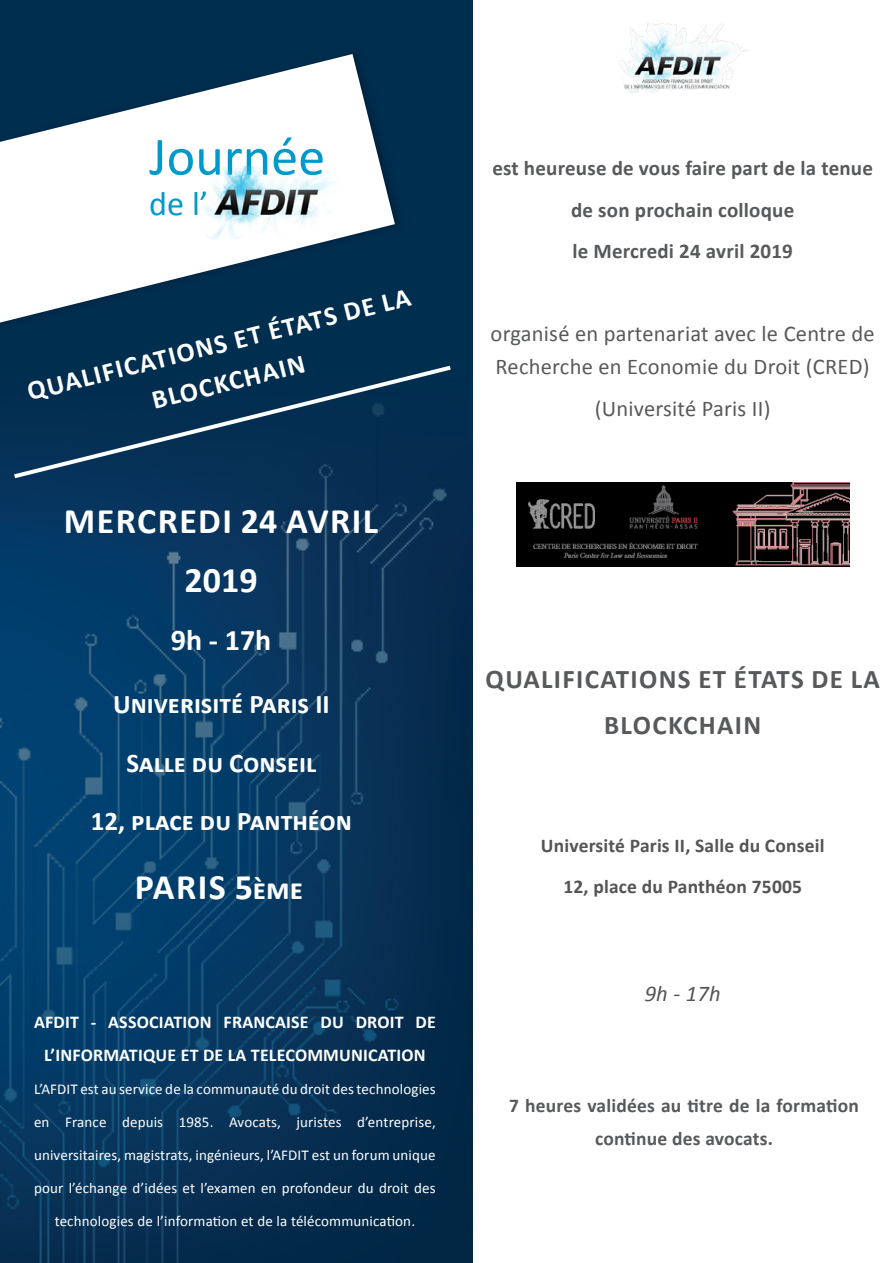
<style>
.page{position:relative;width:893px;height:1263px;background:#fff}
.page>*{position:absolute;margin:0;border:0;box-sizing:border-box;transform-origin:0 0}
.t1{font:54.3px "Calibri";color:#0099ca}
.t2{font:700 36px/58.5px "Calibri";letter-spacing:.04em;color:#fff;text-align:center}
.t3{font:34.2px "Calibri";color:#0099ca}
.t4{font:700 30px "Calibri";color:#fff}
.t5{font:700 27px/58.5px "Calibri";color:#fff;text-align:center}
.t6{font:700 27px/45.8px "Calibri";letter-spacing:.05em;color:#58595b;text-align:center}
.t7{font:22.5px/33px "Calibri";letter-spacing:.01em;color:#58595b}
.t8{font:italic 22.5px "Calibri";color:#545456}
.t9{font:700 21px/41.5px "Calibri";letter-spacing:.01em;color:#58595b;text-align:center}
.t10{font:700 19.5px/41.5px "Calibri";letter-spacing:.01em;color:#545456;text-align:center}
.t11{font:700 19.5px/33px "Calibri";color:#58595b;text-align:center}
.t12{font:700 18px "Calibri";letter-spacing:.01em;color:#fff}
.t13{font:15px "Calibri";letter-spacing:.01em;color:#fff}
.s1{font-size:30px}
</style>
<div class="page">
<div style="left:0;top:0;width:472px;height:1263px;background:#002e4f"></div>
<img style="left:0;top:365px;width:472px;height:898px">
<div style="left:0;top:46px;width:407px;height:416px;background:#002e4f"></div>
<svg style="left:0;top:54px;width:395px;height:269px;fill:#fff"></svg>
<img style="left:200px;top:167px;width:165px;height:73px">
<img style="left:618px;top:23px;width:130px;height:69px">
<img style="left:516px;top:482px;width:333px;height:85px">
<svg style="left:14px;top:366px;width:437px;height:112px"></svg>
<h1 class="t1" style="left:149px;top:122px;width:177px">Journée</h1>
<h3 class="t3" style="left:149px;top:182px;width:61px">de l’</h3>
<h3 class="t5" style="left:23px;top:373px;width:396px;line-height:39px;rotate:-14deg">Qualifications et états de la<br>Blockchain</h3>
<h2 class="t2" style="left:64px;top:492px;width:316px">Mercredi 24 avril<br>2019</h2>
<h3 class="t4" style="left:171px;top:621px;width:102px">9h - 17h</h3>
<h3 class="t5" style="left:91px;top:675px;width:263px">Univerisité Paris II<br>Salle du Conseil<br>12, place du Panthéon</h3>
<h2 class="t2" style="left:135px;top:858px;width:170px">Paris 5<span class="s1">ème</span></h2>
<p class="t12" style="left:34px;top:1010px;width:10px">AFDIT</p>
<p class="t12" style="left:91px;top:1010px;width:28px">- ASSOCIATION</p>
<p class="t12" style="left:224px;top:1010px;width:11px">FRANCAISE</p>
<p class="t12" style="left:321px;top:1010px;width:12px">DU</p>
<p class="t12" style="left:356px;top:1010px;width:11px">DROIT</p>
<p class="t12" style="left:416px;top:1010px;width:11px">DE</p>
<p class="t12" style="left:44px;top:1043px;width:22px">L’INFOR</p>
<p class="t12" style="left:103px;top:1043px;width:158px">MATIQUEETDELATELECO</p>
<p class="t12" style="left:307px;top:1043px;width:43px">MMUNICATION</p>
<p class="t13" style="left:34px;top:1079px;width:403px">L’AFDIT est au service de la communauté du droit des technologies</p>
<p class="t13" style="left:34px;top:1112px;width:403px">en France depuis 1985. Avocats, juristes d’entreprise,</p>
<p class="t13" style="left:34px;top:1145px;width:403px">universitaires, magistrats, ingénieurs, l’AFDIT est un forum unique</p>
<p class="t13" style="left:34px;top:1178px;width:403px">pour l’échange d’idées et l’examen en profondeur du droit des</p>
<p class="t13" style="left:55px;top:1211px;width:362px">technologies de l’information et de la télécommunication.</p>
<h3 class="t9" style="left:492px;top:148px;width:382px">est heureuse de vous faire part de la tenue de son prochain colloque<br>le Mercredi 24 avril 2019</h3>
<h3 class="t7" style="left:491px;top:317px;width:386px">organisé en partenariat avec le Centre de<br>Recherche en Economie du Droit (CRED)</h3>
<h3 class="t7" style="left:595px;top:392px;width:177px">(Université Paris II)</h3>
<h3 class="t6" style="left:485px;top:656px;width:396px">Qualifications et états de la<br>Blockchain</h3>
<h3 class="t10" style="left:541px;top:825px;width:285px">Université Paris II, Salle du Conseil<br>12, place du Panthéon 75005</h3>
<h3 class="t8" style="left:645px;top:978px;width:77px">9h - 17h</h3>
<h3 class="t11" style="left:509px;top:1089px;width:351px">7 heures validées au titre de la formation continue des avocats.</h3>
</div>
